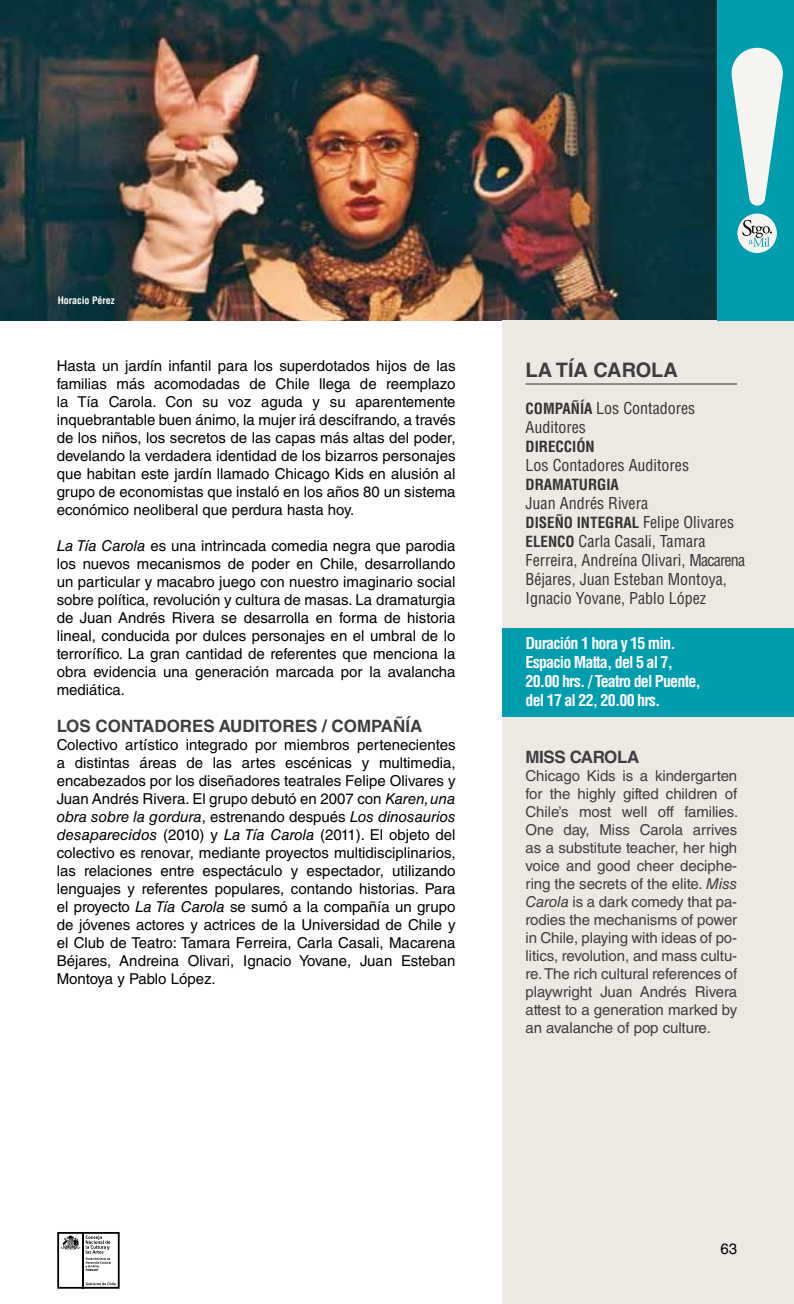
<style>
.page{position:relative;width:794px;height:1304px;background:#fff}
.page>*{position:absolute;margin:0;border:0;box-sizing:border-box;transform-origin:0 0}
.t1{font:700 20px "Helvetica LT Std";color:#3e3d40}
.t2{font:700 17px "Helvetica LT Std";color:#3e3d40}
.t3{font:700 17px "Helvetica LT Std";letter-spacing:-.025em;color:#3e3d40}
.t4{font:condensed 16px/19px "Helvetica LT Std";color:#333}
.t5{font:700 condensed 16px/19px "Helvetica LT Std";letter-spacing:-.05em;color:#fff}
.t6{font:15px/18px "Helvetica LT Std";color:#000;text-align:justify}
.t7{font:15px/18px "Helvetica LT Std";letter-spacing:-.005em;color:#3e3d40;text-align:justify}
.t8{font:700 condensed 15px "Helvetica LT Std";color:#333}
.t9{font:700 condensed 10px "Helvetica LT Std";color:#fff}
.s1{font-style:italic}
.s2{font-weight:700;font-size:15px}
.s3{font-weight:400;font-size:16px}
</style>
<div class="page">
<img style="left:0;top:0;width:717px;height:321px">
<img style="left:0;top:0;width:1px;height:320px">
<div style="left:503px;top:320px;width:291px;height:984px;background:#ece9e2"></div>
<hr style="left:525px;top:383px;width:212px;height:2px;background:#6b6c6e">
<div style="left:717px;top:0;width:77px;height:320px;background:#009daf"></div>
<svg style="left:731px;top:48px;width:52px;height:158px"></svg>
<div style="left:737px;top:214px;width:40px;height:39px;background:#f6f4f0;border-radius:50%"></div>
<svg style="left:742px;top:220px;width:30px;height:27px"></svg>
<div style="left:503px;top:628px;width:291px;height:89px;background:#009daf"></div>
<svg style="left:57px;top:1232px;width:63px;height:57px"></svg>
<p class="t9" style="left:58px;top:294px;width:58px">Horacio Pérez</p>
<p class="t6" style="left:57px;top:356px;width:400px">Hasta un jardín infantil para los superdotados hijos de las familias más acomodadas de Chile llega de reemplazo la Tía Carola. Con su voz aguda y su aparentemente inquebrantable buen ánimo, la mujer irá descifrando, a través de los niños, los secretos de las capas más altas del poder, develando la verdadera identidad de los bizarros personajes que habitan este jardín llamado Chicago Kids en alusión al grupo de economistas que instaló en los años 80 un sistema económico neoliberal que perdura hasta hoy.</p>
<p class="t6" style="left:57px;top:536px;width:400px"><span class="s1">La Tía Carola</span> es una intrincada comedia negra que parodia los nuevos mecanismos de poder en Chile, desarrollando un particular y macabro juego con nuestro imaginario social sobre política, revolución y cultura de masas. La dramaturgia de Juan Andrés Rivera se desarrolla en forma de historia lineal, conducida por dulces personajes en el umbral de lo terrorífico. La gran cantidad de referentes que menciona la obra evidencia una generación marcada por la avalancha mediática.</p>
<p class="t2" style="left:57px;top:715px;width:367px">LOS CONTADORES AUDITORES / COMPAÑÍA</p>
<p class="t6" style="left:57px;top:735px;width:400px">Colectivo artístico integrado por miembros pertenecientes a distintas áreas de las artes escénicas y multimedia, encabezados por los diseñadores teatrales Felipe Olivares y Juan Andrés Rivera. El grupo debutó en 2007 con <span class="s1">Karen, una obra sobre la gordura</span>, estrenando después <span class="s1">Los dinosaurios desaparecidos</span> (2010) y <span class="s1">La Tía Carola</span> (2011). El objeto del colectivo es renovar, mediante proyectos multidisciplinarios, las relaciones entre espectáculo y espectador, utilizando lenguajes y referentes populares, contando historias. Para el proyecto <span class="s1">La Tía Carola</span> se sumó a la compañía un grupo de jóvenes actores y actrices de la Universidad de Chile y el Club de Teatro: Tamara Ferreira, Carla Casali, Macarena Béjares, Andreina Olivari, Ignacio Yovane, Juan Esteban Montoya y Pablo López.</p>
<h1 class="t1" style="left:525px;top:357px;width:154px">LA TÍA CAROLA</h1>
<p class="t4" style="left:525px;top:399px;width:171px"><span class="s2">COMPAÑÍA</span> Los Contadores<br>Auditores</p>
<p class="t8" style="left:525px;top:437px;width:71px">DIRECCIÓN</p>
<p class="t4" style="left:525px;top:456px;width:165px">Los Contadores Auditores</p>
<p class="t8" style="left:525px;top:475px;width:95px">DRAMATURGIA</p>
<p class="t4" style="left:525px;top:494px;width:124px">Juan Andrés Rivera</p>
<p class="t8" style="left:525px;top:513px;width:210px">DISEÑO INTEGRAL <span class="s3">Felipe Olivares</span></p>
<p class="t4" style="left:525px;top:532px;width:221px"><span class="s2">ELENCO</span> Carla Casali, Tamara<br>Ferreira, Andreína Olivari, Macarena<br>Béjares, Juan Esteban Montoya,<br>Ignacio Yovane, Pablo López</p>
<p class="t5" style="left:525px;top:634px;width:177px">Duración 1 hora y 15 min.<br>Espacio Matta, del 5 al 7,<br>20.00 hrs. / Teatro del Puente, del 17 al 22, 20.00 hrs.</p>
<p class="t3" style="left:525px;top:747px;width:115px">MISS CAROLA</p>
<p class="t7" style="left:525px;top:767px;width:214px">Chicago Kids is a kindergarten for the highly gifted children of Chile’s most well off families.<br>One day, Miss Carola arrives as a substitute teacher, her high voice and good cheer deciphe&shy;ring the secrets of the elite. <span class="s1">Miss Carola</span> is a dark comedy that pa&shy;rodies the mechanisms of power in Chile, playing with ideas of po&shy;litics, revolution, and mass cultu&shy;re. The rich cultural references of playwright Juan Andrés Rivera attest to a generation marked by an avalanche of pop culture.</p>
<p class="t6" style="left:720px;top:1240px;width:18px">63</p>
</div>
